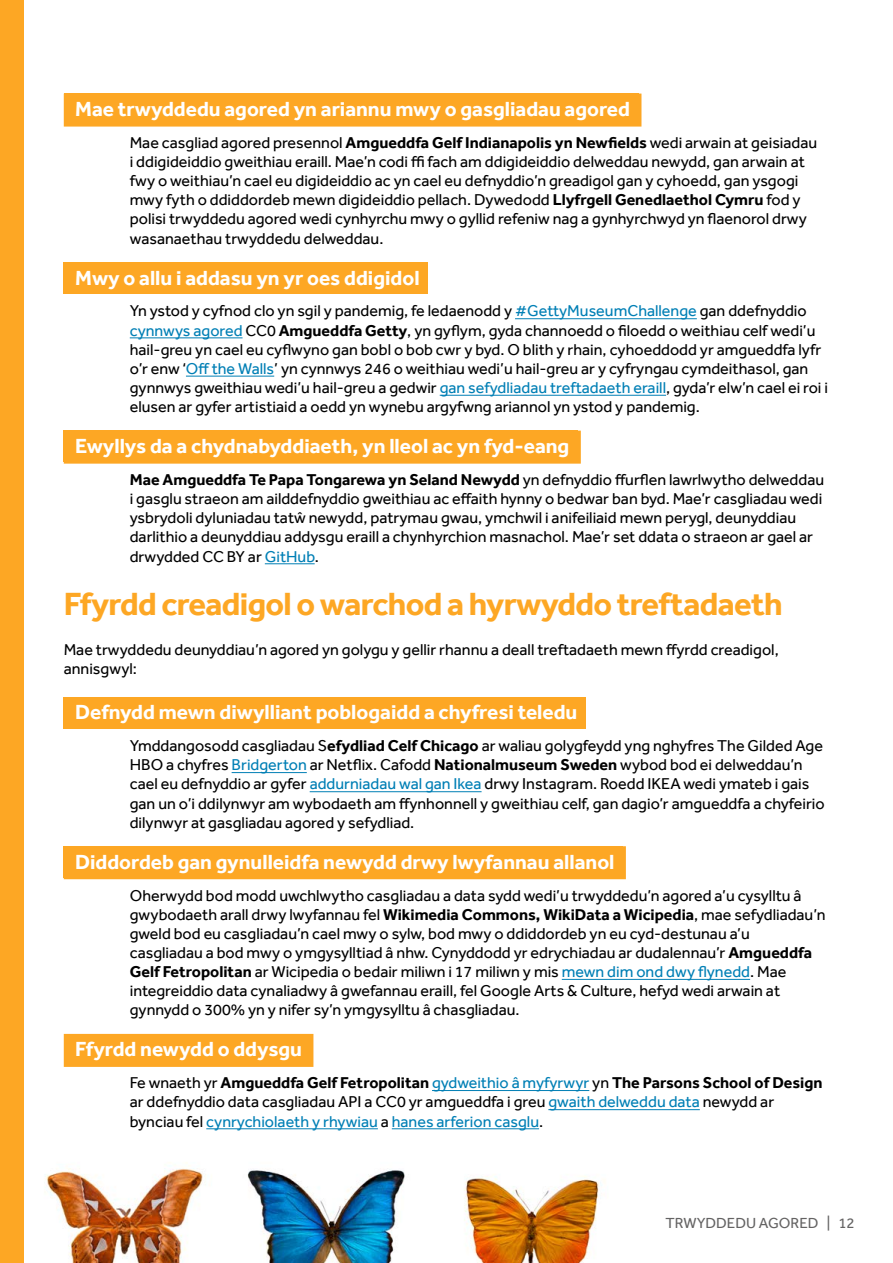
<style>
.page{position:relative;width:893px;height:1263px;background:#fff}
.page>*{position:absolute;margin:0;border:0;box-sizing:border-box;transform-origin:0 0}
.t1{font:700 33px "Effra";letter-spacing:-.02em;color:#fda724}
.t2{font:700 21px "Effra";color:#fff}
.t3{font:16.2px/19px "Effra";color:#000}
.t4{font:15px "Effra";color:#646363}
.s1{font-weight:700}
.s2{color:#007fb5}
</style>
<div class="page">
<img style="left:23px;top:1151px;width:582px;height:112px">
<div style="left:0;top:0;width:23px;height:1263px;background:#fda724"></div>
<div style="left:64px;top:94px;width:577px;height:33px;background:#fda724"></div>
<div style="left:64px;top:262px;width:364px;height:32px;background:#fda724"></div>
<hr style="left:515px;top:318px;width:182px;height:1px;background:#007fb5">
<hr style="left:130px;top:337px;width:113px;height:1px;background:#007fb5">
<hr style="left:186px;top:376px;width:88px;height:1px;background:#007fb5">
<hr style="left:440px;top:395px;width:226px;height:1px;background:#007fb5">
<div style="left:64px;top:431px;width:517px;height:33px;background:#fda724"></div>
<hr style="left:265px;top:563px;width:50px;height:1px;background:#007fb5">
<div style="left:64px;top:697px;width:522px;height:31px;background:#fda724"></div>
<hr style="left:232px;top:772px;width:75px;height:1px;background:#007fb5">
<hr style="left:310px;top:791px;width:172px;height:1px;background:#007fb5">
<div style="left:64px;top:846px;width:562px;height:33px;background:#fda724"></div>
<hr style="left:562px;top:979px;width:188px;height:1px;background:#007fb5">
<div style="left:64px;top:1034px;width:249px;height:33px;background:#fda724"></div>
<hr style="left:432px;top:1090px;width:157px;height:1px;background:#007fb5">
<hr style="left:548px;top:1109px;width:152px;height:1px;background:#007fb5">
<hr style="left:206px;top:1128px;width:172px;height:1px;background:#007fb5">
<hr style="left:392px;top:1128px;width:147px;height:1px;background:#007fb5">
<h4 class="t2" style="left:75px;top:97px;width:556px">Mae trwyddedu agored yn ariannu mwy o gasgliadau agored</h4>
<p class="t3" style="left:130px;top:133px;width:689px">Mae casgliad agored presennol <span class="s1">Amgueddfa Gelf Indianapolis yn Newfields</span> wedi arwain at geisiadau i ddigideiddio gweithiau eraill. Mae’n codi ffi fach am ddigideiddio delweddau newydd, gan arwain at fwy o weithiau’n cael eu digideiddio ac yn cael eu defnyddio’n greadigol gan y cyhoedd, gan ysgogi mwy fyth o ddiddordeb mewn digideiddio pellach. Dywedodd <span class="s1">Llyfrgell Genedlaethol Cymru</span> fod y polisi trwyddedu agored wedi cynhyrchu mwy o gyllid refeniw nag a gynhyrchwyd yn flaenorol drwy wasanaethau trwyddedu delweddau.</p>
<h4 class="t2" style="left:75px;top:265px;width:346px">Mwy o allu i addasu yn yr oes ddigidol</h4>
<p class="t3" style="left:130px;top:301px;width:700px">Yn ystod y cyfnod clo yn sgil y pandemig, fe ledaenodd y <span class="s2">#GettyMuseumChallenge</span> gan ddefnyddio <span class="s2">cynnwys agored</span> CC0 <span class="s1">Amgueddfa Getty</span>, yn gyflym, gyda channoedd o filoedd o weithiau celf wedi’u hail-greu yn cael eu cyflwyno gan bobl o bob cwr y byd. O blith y rhain, cyhoeddodd yr amgueddfa lyfr o’r enw ‘<span class="s2">Off the Walls</span>’ yn cynnwys 246 o weithiau wedi’u hail-greu ar y cyfryngau cymdeithasol, gan gynnwys gweithiau wedi’u hail-greu a gedwir <span class="s2">gan sefydliadau treftadaeth eraill</span>, gyda’r elw’n cael ei roi i elusen ar gyfer artistiaid a oedd yn wynebu argyfwng ariannol yn ystod y pandemig.</p>
<h4 class="t2" style="left:75px;top:434px;width:496px">Ewyllys da a chydnabyddiaeth, yn lleol ac yn fyd-eang</h4>
<p class="t3" style="left:130px;top:470px;width:696px"><span class="s1">Mae Amgueddfa Te Papa Tongarewa yn Seland Newydd</span> yn defnyddio ffurflen lawrlwytho delweddau i gasglu straeon am ailddefnyddio gweithiau ac effaith hynny o bedwar ban byd. Mae’r casgliadau wedi ysbrydoli dyluniadau tatŵ newydd, patrymau gwau, ymchwil i anifeiliaid mewn perygl, deunyddiau darlithio a deunyddiau addysgu eraill a chynhyrchion masnachol. Mae’r set ddata o straeon ar gael ar drwydded CC BY ar <span class="s2">GitHub</span>.</p>
<h3 class="t1" style="left:64px;top:584px;width:720px">Ffyrdd creadigol o warchod a hyrwyddo treftadaeth</h3>
<p class="t3" style="left:64px;top:640px;width:716px">Mae trwyddedu deunyddiau’n agored yn golygu y gellir rhannu a deall treftadaeth mewn ffyrdd creadigol, annisgwyl:</p>
<h4 class="t2" style="left:75px;top:700px;width:504px">Defnydd mewn diwylliant poblogaidd a chyfresi teledu</h4>
<p class="t3" style="left:130px;top:736px;width:696px">Ymddangosodd casgliadau S<span class="s1">efydliad Celf Chicago</span> ar waliau golygfeydd yng nghyfres The Gilded Age HBO a chyfres <span class="s2">Bridgerton</span> ar Netflix. Cafodd <span class="s1">Nationalmuseum Sweden</span> wybod bod ei delweddau’n cael eu defnyddio ar gyfer <span class="s2">addurniadau wal gan Ikea</span> drwy Instagram. Roedd IKEA wedi ymateb i gais gan un o’i ddilynwyr am wybodaeth am ffynhonnell y gweithiau celf, gan dagio’r amgueddfa a chyfeirio dilynwyr at gasgliadau agored y sefydliad.</p>
<h4 class="t2" style="left:75px;top:849px;width:541px">Diddordeb gan gynulleidfa newydd drwy lwyfannau allanol</h4>
<p class="t3" style="left:130px;top:885px;width:697px">Oherwydd bod modd uwchlwytho casgliadau a data sydd wedi’u trwyddedu’n agored a’u cysylltu â gwybodaeth arall drwy lwyfannau fel <span class="s1">Wikimedia Commons, WikiData a Wicipedia</span>, mae sefydliadau’n gweld bod eu casgliadau’n cael mwy o sylw, bod mwy o ddiddordeb yn eu cyd-destunau a’u casgliadau a bod mwy o ymgysylltiad â nhw. Cynyddodd yr edrychiadau ar dudalennau’r <span class="s1">Amgueddfa Gelf Fetropolitan</span> ar Wicipedia o bedair miliwn i 17 miliwn y mis <span class="s2">mewn dim ond dwy flynedd</span>. Mae integreiddio data cynaliadwy â gwefannau eraill, fel Google Arts &amp; Culture, hefyd wedi arwain at gynnydd o 300% yn y nifer sy’n ymgysylltu â chasgliadau.</p>
<h4 class="t2" style="left:75px;top:1037px;width:228px">Ffyrdd newydd o ddysgu</h4>
<p class="t3" style="left:130px;top:1073px;width:694px">Fe wnaeth yr <span class="s1">Amgueddfa Gelf Fetropolitan</span> <span class="s2">gydweithio â myfyrwyr</span> yn <span class="s1">The Parsons School of Design </span>ar ddefnyddio data casgliadau API a CC0 yr amgueddfa i greu <span class="s2">gwaith delweddu data</span> newydd ar bynciau fel <span class="s2">cynrychiolaeth y rhywiau</span> a <span class="s2">hanes arferion casglu</span>.</p>
<p class="t4" style="left:665px;top:1214px;width:191px">TRWYDDEDU AGORED | 12</p>
</div>
